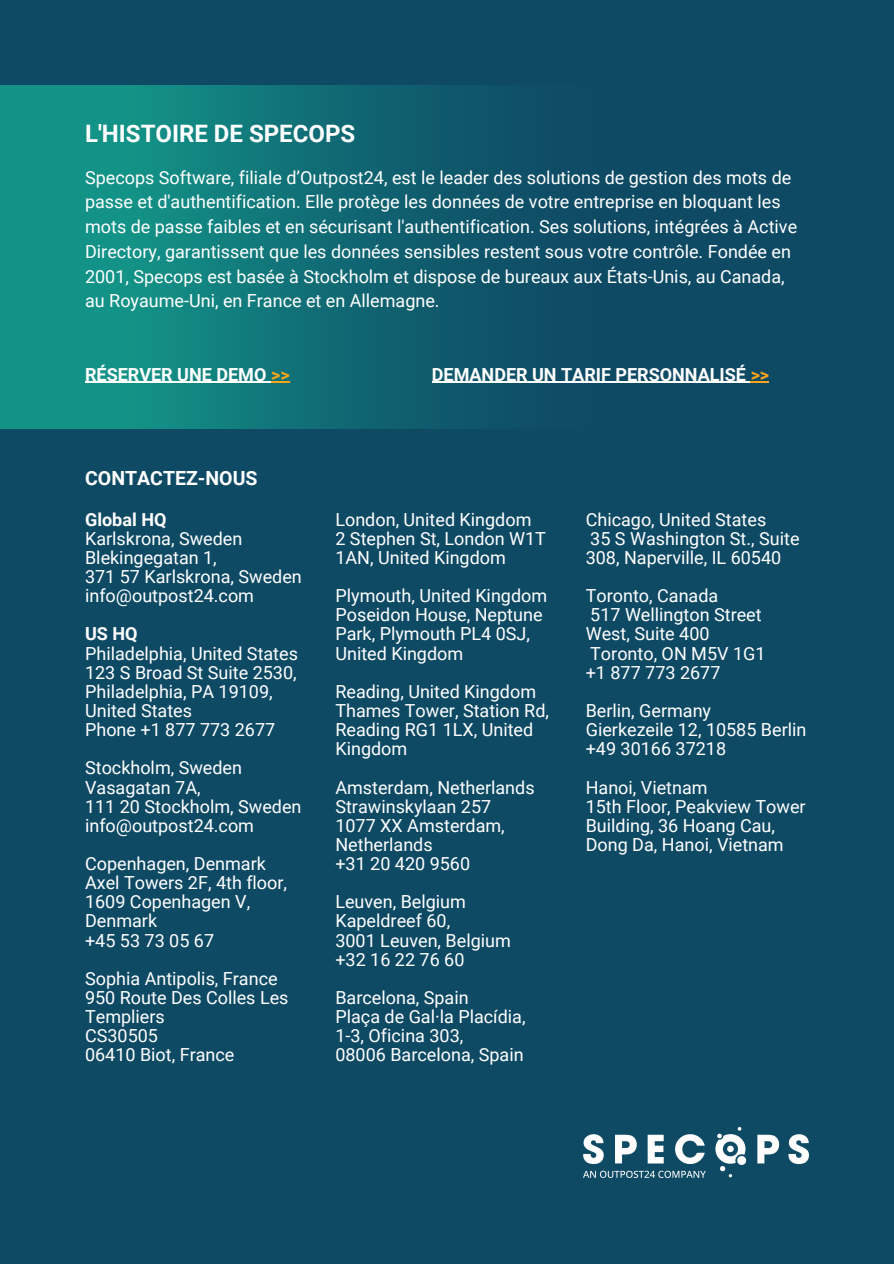
<style>
.page{position:relative;width:894px;height:1264px;background:#fff}
.page>*{position:absolute;margin:0;border:0;box-sizing:border-box;transform-origin:0 0}
.t1{font:700 24px "Roboto";color:#fff}
.t2{font:700 19.5px "Roboto";color:#fff}
.t3{font:18px/19.2px "Roboto";color:#fff}
.t4{font:700 18px "Roboto";color:#fff}
.s1{color:#faa519}
</style>
<div class="page">
<div style="left:0;top:0;width:893px;height:1263px;background:#0f4a65"></div>
<img style="left:0;top:85px;width:478px;height:343px">
<img style="left:583px;top:1127px;width:225px;height:50px">
<hr style="left:85px;top:381px;width:186px;height:2px;background:#fff">
<svg style="left:271px;top:381px;width:18px;height:2px"></svg>
<hr style="left:432px;top:381px;width:318px;height:2px;background:#fff">
<svg style="left:750px;top:381px;width:19px;height:2px"></svg>
<h1 class="t1" style="left:85px;top:120px;width:272px">L'HISTOIRE DE SPECOPS</h1>
<h2 class="t3" style="left:85px;top:165px;width:713px;line-height:24.8px">Specops Software, filiale d’Outpost24, est le leader des solutions de gestion des mots de passe et d'authentification. Elle protège les données de votre entreprise en bloquant les mots de passe faibles et en sécurisant l'authentification. Ses solutions, intégrées à Active Directory, garantissent que les données sensibles restent sous votre contrôle. Fondée en 2001, Specops est basée à Stockholm et dispose de bureaux aux États-Unis, au Canada, au Royaume-Uni, en France et en Allemagne.</h2>
<h2 class="t4" style="left:85px;top:364px;width:206px">RÉSERVER UNE DEMO <span class="s1">&gt;&gt;</span></h2>
<h2 class="t4" style="left:432px;top:364px;width:339px">DEMANDER UN TARIF PERSONNALISÉ <span class="s1">&gt;&gt;</span></h2>
<p class="t2" style="left:85px;top:467px;width:174px">CONTACTEZ-NOUS</p>
<p class="t4" style="left:85px;top:509px;width:83px">Global HQ</p>
<p class="t3" style="left:85px;top:529px;width:159px">Karlskrona, Sweden</p>
<p class="t3" style="left:85px;top:548px;width:133px">Blekingegatan 1,</p>
<p class="t3" style="left:85px;top:567px;width:218px">371 57 Karlskrona, Sweden</p>
<p class="t3" style="left:85px;top:586px;width:170px">info@outpost24.com</p>
<p class="t4" style="left:85px;top:623px;width:54px">US HQ</p>
<p class="t3" style="left:85px;top:644px;width:214px">Philadelphia, United States</p>
<p class="t3" style="left:85px;top:663px;width:213px">123 S Broad St Suite 2530,</p>
<p class="t3" style="left:85px;top:682px;width:189px">Philadelphia, PA 19109,<br>United States</p>
<p class="t3" style="left:85px;top:720px;width:191px">Phone +1 877 773 2677</p>
<p class="t3" style="left:85px;top:758px;width:158px">Stockholm, Sweden</p>
<p class="t3" style="left:85px;top:777px;width:117px">Vasagatan 7A,</p>
<p class="t3" style="left:85px;top:797px;width:218px">111 20 Stockholm, Sweden</p>
<p class="t3" style="left:85px;top:816px;width:170px">info@outpost24.com</p>
<p class="t3" style="left:85px;top:854px;width:182px">Copenhagen, Denmark</p>
<p class="t3" style="left:85px;top:873px;width:203px">Axel Towers 2F, 4th floor,</p>
<p class="t3" style="left:85px;top:892px;width:166px">1609 Copenhagen V,<br>Denmark</p>
<p class="t3" style="left:85px;top:930px;width:130px">+45 53 73 05 67</p>
<p class="t3" style="left:85px;top:969px;width:194px">Sophia Antipolis, France</p>
<p class="t3" style="left:85px;top:988px;width:205px">950 Route Des Colles Les<br>Templiers</p>
<p class="t3" style="left:85px;top:1026px;width:74px">CS30505</p>
<p class="t3" style="left:85px;top:1045px;width:151px">06410 Biot, France</p>
<p class="t3" style="left:335px;top:510px;width:197px">London, United Kingdom</p>
<p class="t3" style="left:335px;top:529px;width:212px">2 Stephen St, London W1T<br>1AN, United Kingdom</p>
<p class="t3" style="left:335px;top:586px;width:213px">Plymouth, United Kingdom</p>
<p class="t3" style="left:335px;top:605px;width:208px">Poseidon House, Neptune<br>Park, Plymouth PL4 0SJ,<br>United Kingdom</p>
<p class="t3" style="left:335px;top:682px;width:202px">Reading, United Kingdom</p>
<p class="t3" style="left:335px;top:701px;width:215px">Thames Tower, Station Rd,</p>
<p class="t3" style="left:335px;top:720px;width:199px">Reading RG1 1LX, United<br>Kingdom</p>
<p class="t3" style="left:335px;top:777px;width:201px">Amsterdam, Netherlands</p>
<p class="t3" style="left:335px;top:797px;width:157px">Strawinskylaan 257</p>
<p class="t3" style="left:335px;top:816px;width:171px">1077 XX Amsterdam,<br>Netherlands</p>
<p class="t3" style="left:335px;top:854px;width:136px">+31 20 420 9560</p>
<p class="t3" style="left:335px;top:892px;width:132px">Leuven, Belgium</p>
<p class="t3" style="left:335px;top:911px;width:116px">Kapeldreef 60,</p>
<p class="t3" style="left:335px;top:930px;width:177px">3001 Leuven, Belgium</p>
<p class="t3" style="left:335px;top:950px;width:130px">+32 16 22 76 60</p>
<p class="t3" style="left:335px;top:988px;width:135px">Barcelona, Spain</p>
<p class="t3" style="left:335px;top:1007px;width:191px">Plaça de Gal·la Placídia,</p>
<p class="t3" style="left:335px;top:1026px;width:129px">1-3, Oficina 303,</p>
<p class="t3" style="left:335px;top:1045px;width:190px">08006 Barcelona, Spain</p>
<p class="t3" style="left:585px;top:510px;width:182px">Chicago, United States</p>
<p class="t3" style="left:585px;top:529px;width:215px">35 S Washington St., Suite<br>308, Naperville, IL 60540</p>
<p class="t3" style="left:585px;top:586px;width:134px">Toronto, Canada</p>
<p class="t3" style="left:585px;top:605px;width:177px">517 Wellington Street<br>West, Suite 400</p>
<p class="t3" style="left:590px;top:644px;width:177px">Toronto, ON M5V 1G1</p>
<p class="t3" style="left:585px;top:663px;width:136px">+1 877 773 2677</p>
<p class="t3" style="left:585px;top:701px;width:127px">Berlin, Germany</p>
<p class="t3" style="left:585px;top:720px;width:222px">Gierkezeile 12, 10585 Berlin +49 30166 37218</p>
<p class="t3" style="left:585px;top:777px;width:123px">Hanoi, Vietnam</p>
<p class="t3" style="left:585px;top:797px;width:221px">15th Floor, Peakview Tower<br>Building, 36 Hoang Cau,<br>Dong Da, Hanoi, Vietnam</p>
</div>
